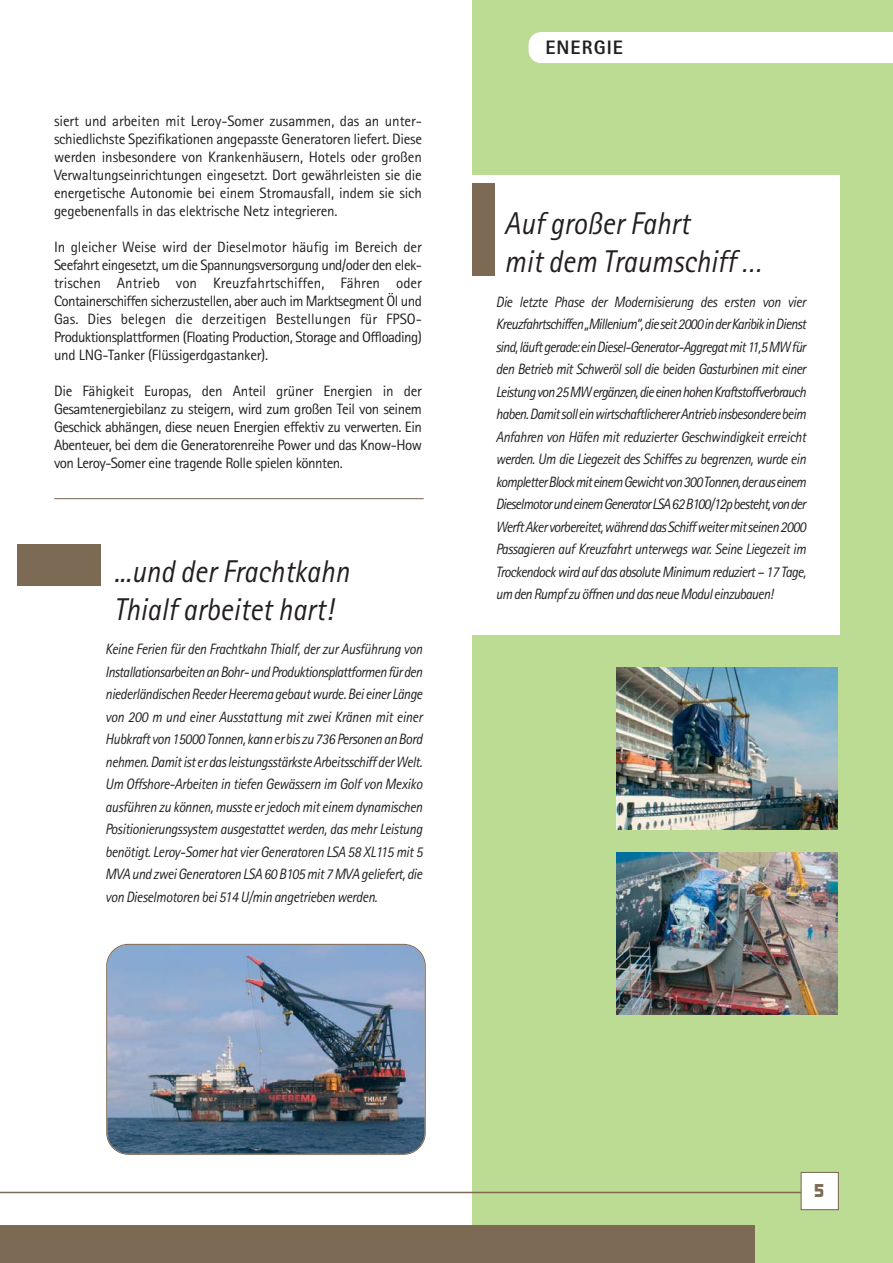
<style>
.page{position:relative;width:893px;height:1263px;background:#fff}
.page>*{position:absolute;margin:0;border:0;box-sizing:border-box;transform-origin:0 0}
.t1{font:italic 31.5px/37.8px "Rotis Sans Serif";color:#231f20;scale:.92 1}
.t2{font:800 19.5px "Rotis Sans Serif";letter-spacing:.055em;color:#231f20}
.t3{font:700 18px "Digital";color:#7c6a55}
.t4{font:italic 15px/22.5px "Rotis Sans Serif";letter-spacing:-.045em;color:#231f20;text-align:justify;scale:.92 1}
.t5{font:15px/18px "Rotis Sans Serif";letter-spacing:-.02em;color:#231f20;text-align:justify}
</style>
<div class="page">
<div style="left:472px;top:0;width:421px;height:1263px;background:#bcdb93"></div>
<div style="left:528px;top:32px;width:365px;height:31px;background:#fff"></div>
<div style="left:0;top:1226px;width:755px;height:37px;background:#7c6a55"></div>
<hr style="left:0;top:1192px;width:808px;height:1px;background:#7c6a55">
<div style="left:802px;top:1173px;width:36px;height:36px;background:#fff"></div>
<div style="left:801px;top:1172px;width:38px;height:38px;border:1px solid #7c6a55"></div>
<img style="left:617px;top:668px;width:221px;height:161px">
<img style="left:617px;top:853px;width:221px;height:161px">
<div style="left:462px;top:175px;width:378px;height:460px;background:#fff"></div>
<div style="left:17px;top:545px;width:84px;height:41px;background:#7c6a55"></div>
<div style="left:473px;top:184px;width:22px;height:92px;background:#7c6a55"></div>
<hr style="left:54px;top:498px;width:370px;height:1px;background:#7c6a55">
<img style="left:106px;top:944px;width:320px;height:211px">
<p class="t5" style="left:54px;top:113px;width:369px">siert und arbeiten mit Leroy-Somer zusammen, das an unter&shy;schiedlichste Spezifikationen angepasste Generatoren liefert. Diese werden insbesondere von Krankenhäusern, Hotels oder großen Verwaltungseinrichtungen eingesetzt. Dort gewährleisten sie die energetische Autonomie bei einem Stromausfall, indem sie sich gegebenenfalls in das elektrische Netz integrieren.</p>
<p class="t5" style="left:54px;top:239px;width:369px">In gleicher Weise wird der Dieselmotor häufig im Bereich der Seefahrt eingesetzt, um die Spannungsversorgung und/oder den elek&shy;trischen Antrieb von Kreuzfahrtschiffen, Fähren oder Containerschiffen sicherzustellen, aber auch im Marktsegment Öl und Gas. Dies belegen die derzeitigen Bestellungen für FPSO-Produktionsplattformen (Floating Production, Storage and Offloading) und LNG-Tanker (Flüssigerdgastanker).</p>
<p class="t5" style="left:54px;top:383px;width:369px">Die Fähigkeit Europas, den Anteil grüner Energien in der Gesamtenergiebilanz zu steigern, wird zum großen Teil von seinem Geschick abhängen, diese neuen Energien effektiv zu verwerten. Ein Abenteuer, bei dem die Generatorenreihe Power und das Know-How von Leroy-Somer eine tragende Rolle spielen könnten.</p>
<h1 class="t1" style="left:114px;top:556px;width:258px">...und der Frachtkahn<br>Thialf arbeitet hart!</h1>
<p class="t4" style="left:105px;top:639px;width:346px">Keine Ferien für den Frachtkahn Thialf, der zur Ausführung von Installationsarbeiten an Bohr- und Produktionsplattformen für den niederländischen Reeder Heerema gebaut wurde. Bei einer Länge von 200 m und einer Ausstattung mit zwei Kränen mit einer Hubkraft von 15000 Tonnen, kann er bis zu 736 Personen an Bord nehmen. Damit ist er das leistungsstärkste Arbeitsschiff der Welt.<br>Um Offshore-Arbeiten in tiefen Gewässern im Golf von Mexiko ausführen zu können, musste er jedoch mit einem dynamischen Positionierungssystem ausgestattet werden, das mehr Leistung benötigt. Leroy-Somer hat vier Generatoren LSA 58 XL115 mit 5<br>MVA und zwei Generatoren LSA 60 B105 mit 7 MVA geliefert, die von Dieselmotoren bei 514 U/min angetrieben werden.</p>
<h2 class="t2" style="left:545px;top:41px;width:79px">ENERGIE</h2>
<h1 class="t1" style="left:504px;top:208px;width:281px">Auf großer Fahrt<br>mit dem Traumschiff …</h1>
<p class="t4" style="left:496px;top:292px;width:339px">Die letzte Phase der Modernisierung des ersten von vier Kreuzfahrtschiffen „Millenium“, die seit 2000 in der Karibik in Dienst sind, läuft gerade: ein Diesel-Generator-Aggregat mit 11,5 MW für den Betrieb mit Schweröl soll die beiden Gasturbinen mit einer Leistung von 25 MW ergänzen, die einen hohen Kraftstoffverbrauch haben. Damit soll ein wirtschaftlicherer Antrieb insbesondere beim Anfahren von Häfen mit reduzierter Geschwindigkeit erreicht werden. Um die Liegezeit des Schiffes zu begrenzen, wurde ein kompletter Block mit einem Gewicht von 300 Tonnen, der aus einem Dieselmotor und einem Generator LSA 62 B100/12p besteht, von der Werft Aker vorbereitet, während das Schiff weiter mit seinen 2000<br>Passagieren auf Kreuzfahrt unterwegs war. Seine Liegezeit im Trockendock wird auf das absolute Minimum reduziert – 17 Tage, um den Rumpf zu öffnen und das neue Modul einzubauen!</p>
<p class="t3" style="left:814px;top:1184px;width:12px">5</p>
</div>
